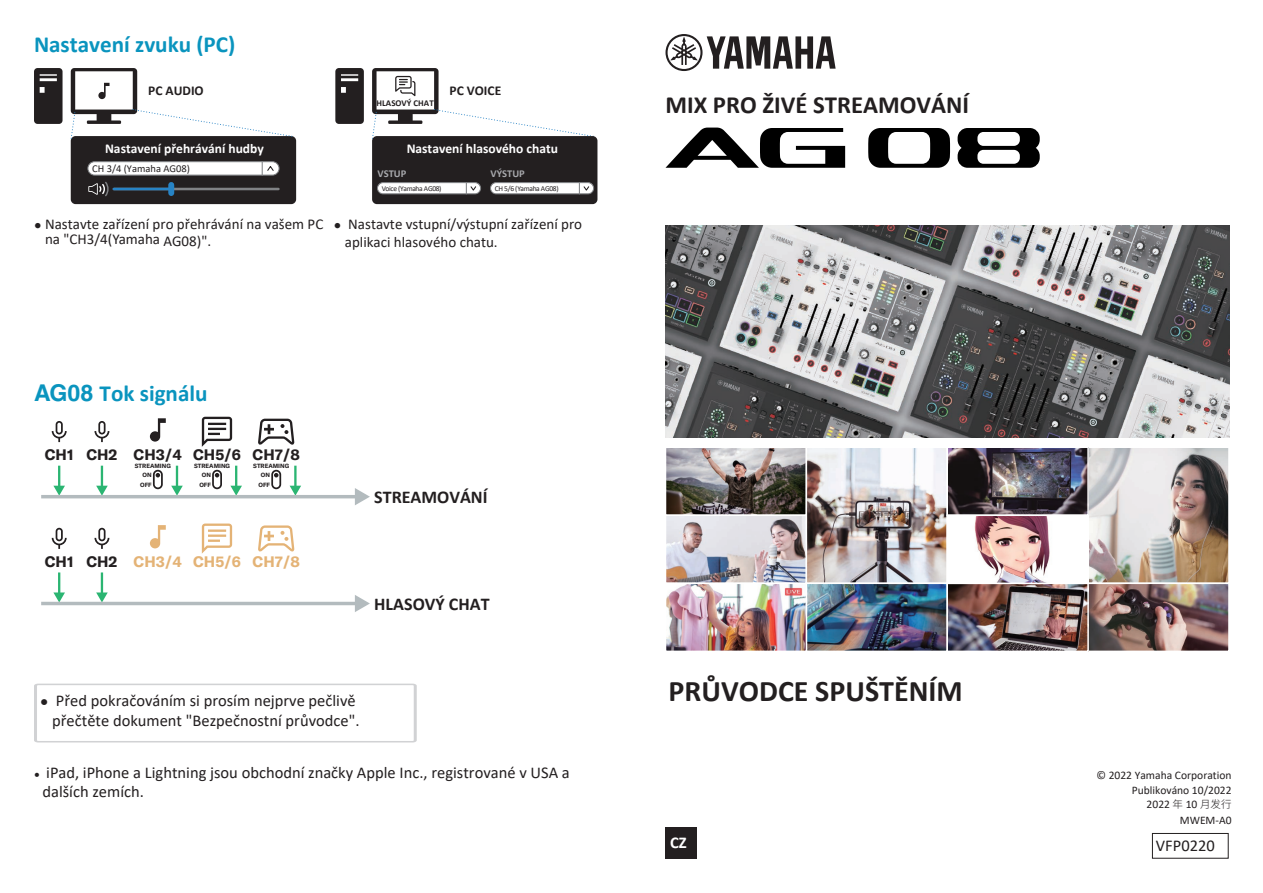
<style>
.page{position:relative;width:1263px;height:893px;background:#fff}
.page>*{position:absolute;margin:0;border:0;box-sizing:border-box;transform-origin:0 0}
.t1{font:700 30px "Calibri";color:#231f20}
.t2{font:700 24.75px "Calibri";color:#231f20}
.t3{font:700 23.1px "Calibri";color:#0a94be}
.t4{font:700 18px "Calibri";color:#231f20}
.t5{font:16.5px "Calibri";color:#231f20}
.t6{font:700 16.5px "Calibri";color:#fff}
.t7{font:300 16.5px "Helvetica LT Std";color:#231f20}
.t8{font:15px "Calibri";color:#231f20}
.t9{font:700 15px "GT America Y";color:#231f20}
.t10{font:700 15px "GT America Y";color:#e4b376}
.t11{font:300 15px "Helvetica LT Std";color:#231f20}
.t12{font:700 13.5px "Calibri";color:#fff}
.t13{font:700 13.5px "Calibri";color:#231f20}
.t14{font:11.55px/14.2px "Calibri";color:#231f20;text-align:right}
.t15{font:300 11.55px "Helvetica LT Std";color:#231f20}
.t16{font:10.5px "Calibri";color:#231f20}
.t17{font:700 10.5px "Calibri";color:#a8a9ad}
.t18{font:700 9px "Calibri";color:#231f20}
.t19{font:7.5px "Calibri";letter-spacing:-.05em;color:#231f20}
.t20{font:700 6px/8.6px "GT America Y";color:#231f20}
.s1{font-family:"Helvetica LT Std"}
.s2{font-family:"Noto Sans CJ Ksc";font-weight:300;font-size:10.5px}
</style>
<div class="page">
<svg style="left:665px;top:34px;width:171px;height:37px"></svg>
<div style="left:1152px;top:833px;width:76px;height:26px;border:1px solid #231f20"></div>
<svg style="left:665px;top:128px;width:180px;height:40px"></svg>
<svg style="left:868px;top:128px;width:82px;height:40px"></svg>
<svg style="left:957px;top:128px;width:83px;height:40px"></svg>
<img style="left:666px;top:225px;width:563px;height:213px">
<div style="left:665px;top:827px;width:32px;height:32px;background:#231f20"></div>
<img style="left:668px;top:449px;width:559px;height:200px">
<div style="left:665px;top:446px;width:142px;height:70px;border:2px solid #fff"></div>
<div style="left:1087px;top:446px;width:143px;height:138px;border:2px solid #fff"></div>
<div style="left:665px;top:514px;width:142px;height:70px;border:2px solid #fff"></div>
<div style="left:806px;top:446px;width:142px;height:138px;border:2px solid #fff"></div>
<div style="left:806px;top:583px;width:142px;height:69px;border:2px solid #fff"></div>
<div style="left:946px;top:446px;width:143px;height:70px;border:2px solid #fff"></div>
<div style="left:1087px;top:583px;width:143px;height:69px;border:2px solid #fff"></div>
<div style="left:946px;top:583px;width:143px;height:69px;border:2px solid #fff"></div>
<div style="left:665px;top:583px;width:142px;height:69px;border:2px solid #fff"></div>
<div style="left:946px;top:514px;width:143px;height:70px;border:2px solid #fff"></div>
<svg style="left:34px;top:683px;width:383px;height:60px"></svg>
<div style="left:71px;top:136px;width:225px;height:68px;background:#231f20;border-radius:5px"></div>
<svg style="left:34px;top:68px;width:29px;height:56px"></svg>
<svg style="left:335px;top:68px;width:29px;height:56px"></svg>
<svg style="left:372px;top:68px;width:224px;height:71px"></svg>
<div style="left:372px;top:136px;width:225px;height:68px;background:#231f20;border-radius:5px"></div>
<svg style="left:377px;top:182px;width:104px;height:12px"></svg>
<svg style="left:490px;top:182px;width:104px;height:12px"></svg>
<svg style="left:87px;top:161px;width:193px;height:15px"></svg>
<svg style="left:88px;top:182px;width:21px;height:14px"></svg>
<hr style="left:114px;top:188px;width:164px;height:2px;background:#808285">
<hr style="left:114px;top:188px;width:57px;height:2px;background:#2783c5">
<div style="left:168px;top:185px;width:6px;height:8px;background:#2783c5"></div>
<svg style="left:70px;top:68px;width:225px;height:72px"></svg>
<svg style="left:52px;top:421px;width:15px;height:21px"></svg>
<hr style="left:58px;top:466px;width:2px;height:21px;background:#2bb572">
<svg style="left:53px;top:486px;width:12px;height:9px"></svg>
<svg style="left:94px;top:421px;width:15px;height:21px"></svg>
<hr style="left:101px;top:466px;width:2px;height:21px;background:#2bb572">
<svg style="left:96px;top:486px;width:12px;height:9px"></svg>
<hr style="left:176px;top:466px;width:2px;height:21px;background:#2bb572">
<svg style="left:171px;top:486px;width:12px;height:9px"></svg>
<hr style="left:235px;top:466px;width:2px;height:21px;background:#2bb572">
<svg style="left:230px;top:486px;width:12px;height:9px"></svg>
<hr style="left:294px;top:466px;width:3px;height:21px;background:#2bb572">
<svg style="left:290px;top:486px;width:11px;height:9px"></svg>
<svg style="left:150px;top:418px;width:16px;height:24px"></svg>
<svg style="left:202px;top:417px;width:30px;height:30px"></svg>
<svg style="left:258px;top:419px;width:36px;height:26px"></svg>
<hr style="left:41px;top:495px;width:316px;height:3px;background:#b3bbbe">
<svg style="left:355px;top:488px;width:15px;height:17px"></svg>
<svg style="left:52px;top:528px;width:15px;height:21px"></svg>
<hr style="left:58px;top:572px;width:2px;height:22px;background:#2bb572">
<svg style="left:53px;top:592px;width:12px;height:10px"></svg>
<svg style="left:94px;top:528px;width:15px;height:21px"></svg>
<hr style="left:101px;top:572px;width:2px;height:22px;background:#2bb572">
<svg style="left:96px;top:592px;width:12px;height:10px"></svg>
<svg style="left:150px;top:525px;width:16px;height:23px"></svg>
<svg style="left:202px;top:524px;width:30px;height:30px"></svg>
<svg style="left:258px;top:525px;width:36px;height:27px"></svg>
<hr style="left:41px;top:602px;width:316px;height:3px;background:#b3bbbe">
<svg style="left:355px;top:595px;width:15px;height:17px"></svg>
<svg style="left:153px;top:470px;width:10px;height:19px"></svg>
<svg style="left:212px;top:470px;width:10px;height:19px"></svg>
<svg style="left:271px;top:470px;width:10px;height:19px"></svg>
<h3 class="t3" style="left:34px;top:28px;width:203px">Nastavení zvuku (PC(</h3>
<p class="t13" style="left:148px;top:81px;width:57px">PC AUDIO</p>
<p class="t12" style="left:105px;top:139px;width:160px">Nastavení přehrávání hudby</p>
<p class="t18" style="left:377px;top:97px;width:59px">HLASOVÝ CHAT</p>
<p class="t13" style="left:449px;top:81px;width:53px">PC VOICE</p>
<p class="t12" style="left:407px;top:139px;width:153px">Nastavení hlasového chatu</p>
<p class="t16" style="left:92px;top:161px;width:99px">CH 3/4 (Yamaha AG08(</p>
<p class="t17" style="left:490px;top:166px;width:36px">VÝSTUP</p>
<p class="t17" style="left:377px;top:166px;width:30px">VSTUP</p>
<p class="t19" style="left:382px;top:183px;width:61px">Voice (Yamaha AG08)</p>
<p class="t19" style="left:495px;top:183px;width:65px">CH 5/6 (Yamaha AG08(</p>
<p class="t8" style="left:45px;top:214px;width:280px">Nastavte zařízení pro přehrávání na vašem PC</p>
<p class="t11" style="left:34px;top:216px;width:9px">•</p>
<p class="t8" style="left:45px;top:229px;width:117px">na "CH3/4(Yamaha</p>
<p class="t8" style="left:163px;top:231px;width:49px">A G 0 8 ."(</p>
<p class="t11" style="left:334px;top:216px;width:9px">•</p>
<p class="t8" style="left:348px;top:214px;width:235px">Nastavte vstupní/výstupní zařízení pro</p>
<p class="t8" style="left:345px;top:232px;width:154px">aplikaci hlasového chatu.</p>
<h3 class="t3" style="left:34px;top:377px;width:175px"><span class="s1">AG08</span> Tok signálu</h3>
<p class="t9" style="left:45px;top:445px;width:30px">CH1</p>
<p class="t9" style="left:86px;top:445px;width:32px">CH2</p>
<p class="t9" style="left:134px;top:445px;width:50px">CH3/4</p>
<p class="t9" style="left:193px;top:445px;width:49px">CH5/6</p>
<p class="t9" style="left:253px;top:445px;width:49px">CH7/8</p>
<p class="t20" style="left:143px;top:462px;width:30px;text-indent:-8px">STREAMING<br>ON</p>
<p class="t20" style="left:140px;top:480px;width:13px">OFF</p>
<p class="t20" style="left:202px;top:462px;width:30px;text-indent:-8px">STREAMING<br>ON</p>
<p class="t20" style="left:199px;top:480px;width:13px">OFF</p>
<p class="t20" style="left:261px;top:462px;width:30px;text-indent:-8px">STREAMING<br>ON</p>
<p class="t20" style="left:258px;top:480px;width:13px">OFF</p>
<p class="t4" style="left:374px;top:485px;width:115px">STREAMOVÁNÍ</p>
<p class="t9" style="left:45px;top:552px;width:30px">CH1</p>
<p class="t9" style="left:86px;top:552px;width:32px">CH2</p>
<p class="t10" style="left:134px;top:552px;width:50px">CH3/4</p>
<p class="t10" style="left:193px;top:552px;width:49px">CH5/6</p>
<p class="t10" style="left:253px;top:552px;width:49px">CH7/8</p>
<p class="t4" style="left:374px;top:591px;width:117px">HLASOVÝ CHAT</p>
<p class="t7" style="left:40px;top:691px;width:10px">•</p>
<p class="t5" style="left:56px;top:689px;width:301px">Před pokračováním si prosím nejprve pečlivě</p>
<p class="t15" style="left:34px;top:768px;width:7px">•</p>
<p class="t5" style="left:52px;top:709px;width:309px">přečtěte dokument "Bezpečnostní průvodce ."</p>
<p class="t5" style="left:46px;top:761px;width:525px">iPad, iPhone a Lightning jsou obchodní značky Apple Inc., registrované v USA a</p>
<p class="t5" style="left:43px;top:780px;width:103px">dalších zemích.</p>
<h2 class="t2" style="left:665px;top:87px;width:305px">MIX PRO ŽIVÉ STREAMOVÁNÍ</h2>
<h1 class="t1" style="left:669px;top:670px;width:296px">PRŮVODCE SPUŠTĚNÍM</h1>
<p class="t6" style="left:670px;top:831px;width:18px">CZ</p>
<p class="t14" style="left:1096px;top:768px;width:137px">© 2022 Yamaha Corporation<br>Publikováno 10/2022<br>2022 <span class="s2">年</span> 10 <span class="s2">月发行</span></p>
<p class="t14" style="left:1180px;top:812px;width:53px">MWEM 0A-</p>
<p class="t5" style="left:1156px;top:834px;width:60px">VFP0220</p>
</div>
